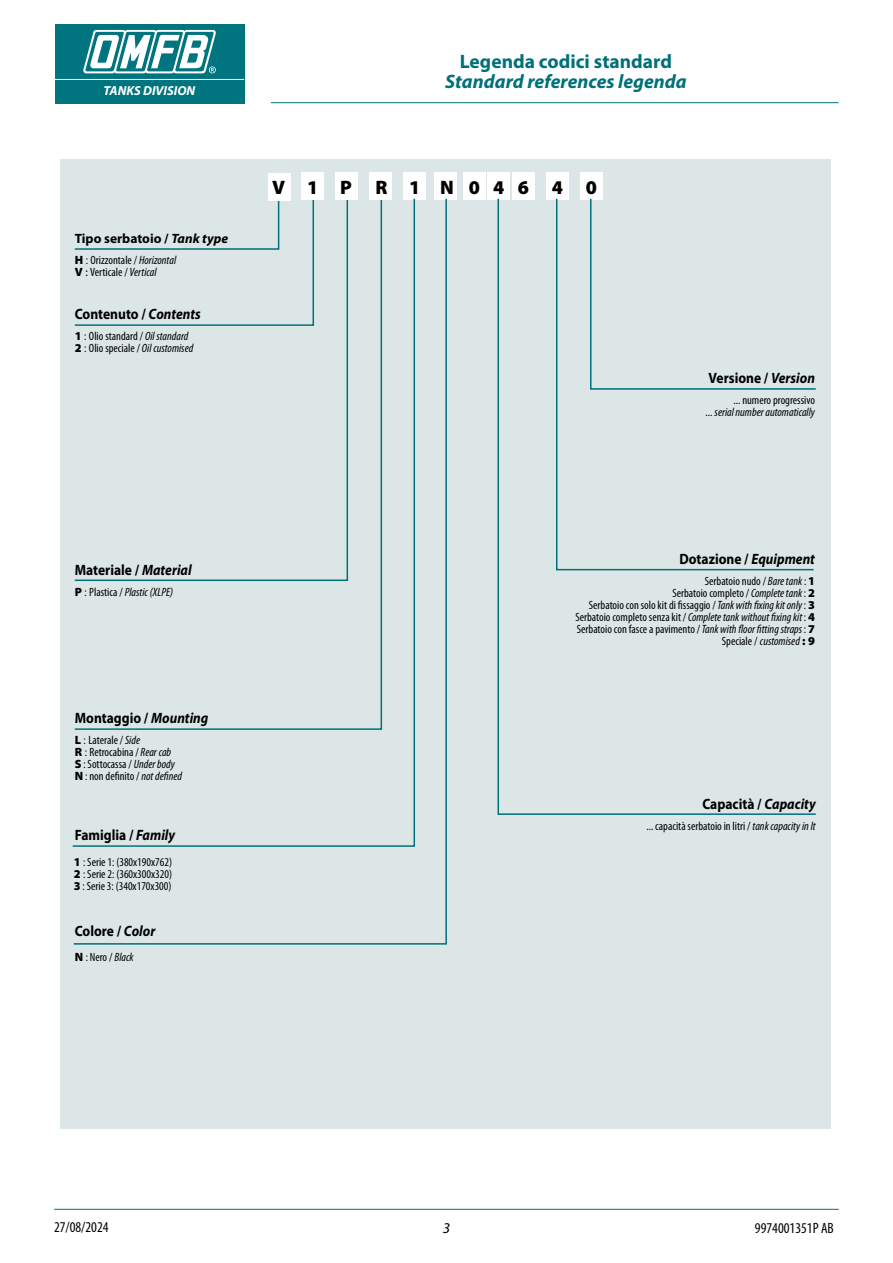
<style>
.page{position:relative;width:893px;height:1263px;background:#fff}
.page>*{position:absolute;margin:0;border:0;box-sizing:border-box;transform-origin:0 0}
.t1{font:italic 700 19.5px "Myriad Pro";color:#007079}
.t2{font:700 19.5px "Myriad Pro";color:#007079}
.t3{font:900 19.5px "Myriad Pro";letter-spacing:1.115em;color:#000}
.t4{font:700 15px "Myriad Pro";color:#000;scale:.9 1}
.t5{font:condensed 15px "Myriad Pro";color:#000}
.t6{font:italic 15px "Myriad Pro";color:#000}
.t7{font:700 13.5px "Myriad Pro";color:#000}
.t8{font:italic 700 13.05px "Myriad Pro";color:#fff}
.t9{font:condensed 12px/12px "Myriad Pro";color:#000}
.t10{font:italic condensed 12px "Myriad Pro";color:#000}
.s1{font-style:italic}
.s2{font-weight:900;font-stretch:normal}
.s3{font-stretch:normal}
.s4{font-weight:900;font-style:normal;font-stretch:normal}
.s5{font-style:normal}
</style>
<div class="page">
<div style="left:55px;top:24px;width:189px;height:79px;background:#007580"></div>
<hr style="left:55px;top:79px;width:189px;height:1px;background:#fff">
<svg style="left:83px;top:30px;width:133px;height:43px"></svg>
<hr style="left:271px;top:102px;width:568px;height:1px;background:#007079">
<hr style="left:54px;top:1209px;width:785px;height:1px;background:#007079">
<div style="left:60px;top:159px;width:771px;height:969px;background:#dce6e7"></div>
<div style="left:268px;top:173px;width:23px;height:28px;background:#fff"></div>
<div style="left:301px;top:173px;width:23px;height:27px;background:#fff"></div>
<div style="left:335px;top:173px;width:23px;height:27px;background:#fff"></div>
<div style="left:369px;top:173px;width:23px;height:27px;background:#fff"></div>
<div style="left:403px;top:173px;width:23px;height:27px;background:#fff"></div>
<div style="left:434px;top:173px;width:23px;height:27px;background:#fff"></div>
<div style="left:463px;top:173px;width:23px;height:27px;background:#fff"></div>
<div style="left:487px;top:173px;width:23px;height:27px;background:#fff"></div>
<div style="left:512px;top:173px;width:23px;height:27px;background:#fff"></div>
<svg style="left:497px;top:198px;width:319px;height:617px"></svg>
<div style="left:546px;top:173px;width:23px;height:27px;background:#fff"></div>
<svg style="left:555px;top:198px;width:260px;height:373px"></svg>
<div style="left:580px;top:173px;width:23px;height:27px;background:#fff"></div>
<svg style="left:589px;top:198px;width:227px;height:192px"></svg>
<svg style="left:72px;top:198px;width:375px;height:747px"></svg>
<p class="t8" style="left:104px;top:83px;width:93px">TANKS DIVISION</p>
<p class="t7" style="left:75px;top:230px;width:155px">Tipo serbatoio / <span class="s1">Tank type</span></p>
<p class="t9" style="left:75px;top:254px;width:103px"><span class="s2">H</span> : Orizzontale / <span class="s1">Horizontal<br></span><span class="s2">V</span> <span class="s3">:</span> Verticale / <span class="s1">Vertical</span></p>
<p class="t4" style="left:75px;top:305px;width:142px">Contenuto / <span class="s1">Contents</span></p>
<p class="t9" style="left:75px;top:330px;width:120px"><span class="s2">1</span> : Olio standard / <span class="s1">Oil standard<br></span><span class="s2">2</span> : Olio speciale / <span class="s1">Oil customised</span></p>
<h1 class="t2" style="left:460px;top:49px;width:214px">Legenda codici standard</h1>
<h1 class="t1" style="left:445px;top:68px;width:243px">Standard references legenda</h1>
<h1 class="t3" style="left:272px;top:176px;width:326px">V1PR1N04640</h1>
<p class="t4" style="left:708px;top:368px;width:120px">Versione / <span class="s1">Version</span></p>
<p class="t9" style="left:733px;top:394px;width:83px">... numero progressivo</p>
<p class="t10" style="left:706px;top:405px;width:110px">... serial number automatically</p>
<p class="t4" style="left:75px;top:560px;width:131px">Materiale / <span class="s1">Material</span></p>
<p class="t10" style="left:75px;top:584px;width:100px"><span class="s4">P</span> <span class="s5">: Plastica /</span> Plastic (XLPE)</p>
<p class="t4" style="left:75px;top:709px;width:150px">Montaggio / <span class="s1">Mounting</span></p>
<p class="t9" style="left:75px;top:734px;width:109px"><span class="s2">L</span> : Laterale / <span class="s1">Side<br></span><span class="s2">R</span> : Retrocabina / <span class="s1">Rear cab<br></span><span class="s2">S</span> : Sottocassa / <span class="s1">Under body<br></span><span class="s2">N</span> : non definito / <span class="s1">not defined</span></p>
<p class="t4" style="left:75px;top:825px;width:113px">Famiglia / <span class="s1">Family</span></p>
<p class="t9" style="left:74px;top:855px;width:100px;text-align:justify"><span class="s2">1</span> : Serie 1: (380x190x762)<br><span class="s2">2</span> : Serie 2: (360x300x320)<br><span class="s2">3</span> : Serie 3: (340x170x300)</p>
<p class="t4" style="left:75px;top:921px;width:91px">Colore / <span class="s1">Color</span></p>
<p class="t9" style="left:75px;top:951px;width:60px"><span class="s2">N</span> : Nero / <span class="s1">Black</span></p>
<p class="t4" style="left:679px;top:549px;width:152px">Dotazione / <span class="s1">Equipment</span></p>
<p class="t9" style="left:575px;top:575px;width:241px;text-align:right">Serbatoio nudo / <span class="s1">Bare tank</span> : <span class="s2">1<br></span>Serbatoio completo / <span class="s1">Complete tank</span> : <span class="s2">2<br></span>Serbatoio con solo kit di fissaggio / <span class="s1">Tank with fixing kit only</span> : <span class="s2">3<br></span>Serbatoio completo senza kit / <span class="s1">Complete tank without fixing kit</span> : <span class="s2">4<br></span>Serbatoio con fasce a pavimento / <span class="s1">Tank with floor fitting straps</span> : <span class="s2">7<br></span>Speciale / <span class="s1">customised</span> <span class="s2">: 9</span></p>
<p class="t4" style="left:702px;top:794px;width:127px">Capacità / <span class="s1">Capacity</span></p>
<p class="t9" style="left:646px;top:819px;width:171px">... capacità serbatoio in litri / <span class="s1">tank capacity in lt</span></p>
<p class="t5" style="left:54px;top:1218px;width:56px">27/08/2024</p>
<p class="t6" style="left:443px;top:1218px;width:9px">3</p>
<p class="t5" style="left:755px;top:1219px;width:80px">9974001351P AB</p>
</div>
